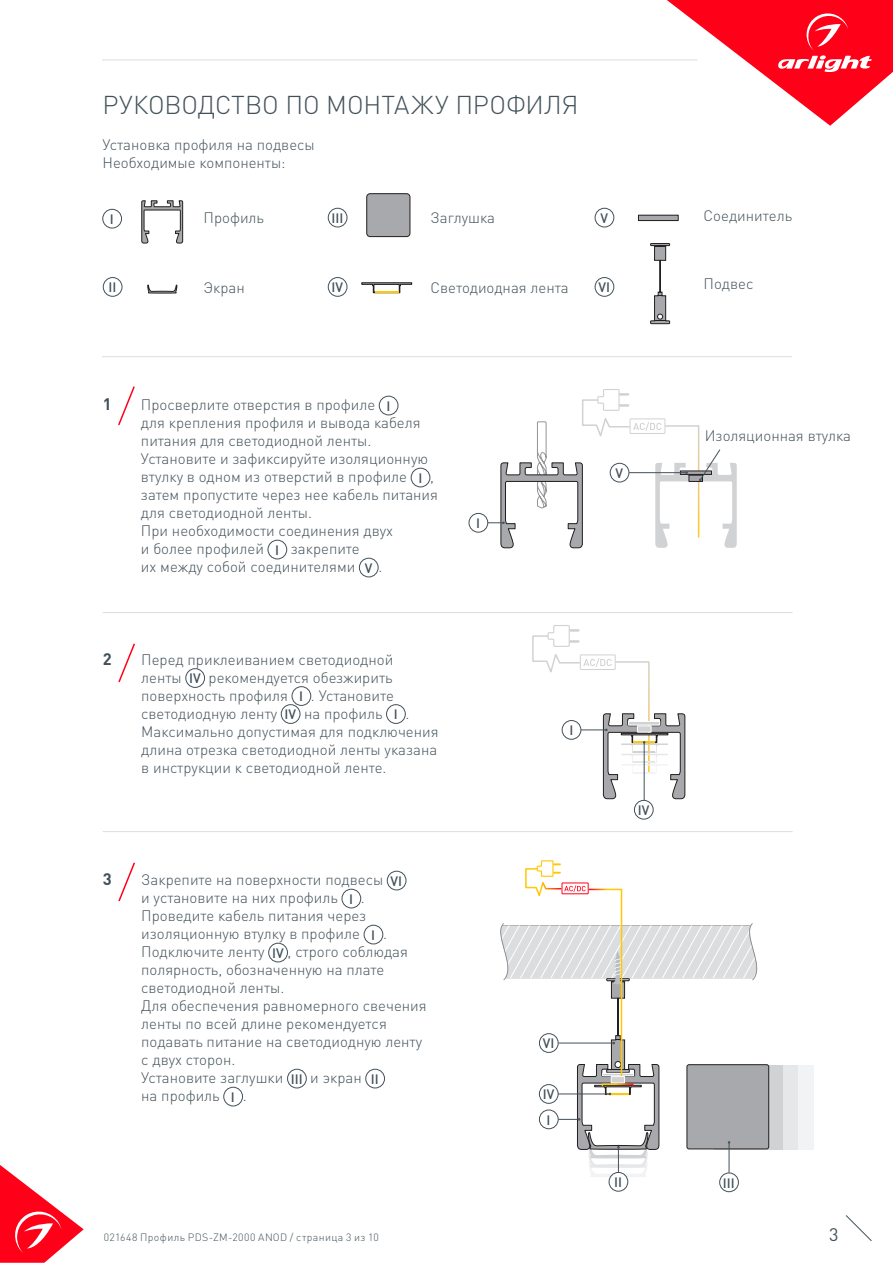
<style>
.page{position:relative;width:893px;height:1263px;background:#fff}
.page>*{position:absolute;margin:0;border:0;box-sizing:border-box;transform-origin:0 0}
.t1{font:300 25.5px "DIN Pro";letter-spacing:-.005em;color:#425159}
.t2{font:18px "DIN Pro";color:#425159}
.t3{font:700 16.5px "DIN Pro";color:#425159}
.t4{font:300 15px/18px "DIN Pro";color:#425159}
.t5{font:500 13.5px "DIN Pro";color:#425159}
.t6{font:300 10.5px "DIN Pro";letter-spacing:.04em;color:#425159}
</style>
<div class="page">
<svg style="left:0;top:1165px;width:84px;height:98px"></svg>
<svg style="left:845px;top:1215px;width:27px;height:26px"></svg>
<svg style="left:667px;top:0;width:226px;height:126px"></svg>
<hr style="left:102px;top:60px;width:595px;height:1px;background:#dcdddf">
<div style="left:367px;top:194px;width:43px;height:43px;background:#a8a9ad;border-radius:3px"></div>
<div style="left:367px;top:193px;width:43px;height:44px;border:1px solid #231f20;border-radius:3px"></div>
<svg style="left:141px;top:200px;width:42px;height:43px"></svg>
<div style="left:744px;top:1065px;width:69px;height:84px;background:#f2f3f4"></div>
<div style="left:729px;top:1065px;width:69px;height:84px;background:#e6e7e9"></div>
<div style="left:714px;top:1065px;width:69px;height:84px;background:#d1d2d4"></div>
<hr style="left:102px;top:356px;width:690px;height:1px;background:#dcdddf">
<div style="left:103px;top:209px;width:19px;height:19px;border:1px solid #425159;border-radius:50%"></div>
<div style="left:186px;top:668px;width:19px;height:20px;border:1px solid #425159;border-radius:50%"></div>
<div style="left:292px;top:686px;width:19px;height:20px;border:1px solid #425159;border-radius:50%"></div>
<div style="left:281px;top:704px;width:19px;height:20px;border:1px solid #425159;border-radius:50%"></div>
<div style="left:386px;top:704px;width:19px;height:20px;border:1px solid #425159;border-radius:50%"></div>
<svg style="left:118px;top:643px;width:17px;height:40px"></svg>
<hr style="left:103px;top:612px;width:690px;height:1px;background:#dcdddf">
<hr style="left:103px;top:831px;width:690px;height:1px;background:#dcdddf">
<div style="left:687px;top:1064px;width:82px;height:85px;border:1px solid #231f20;border-radius:2px"></div>
<div style="left:387px;top:871px;width:19px;height:19px;border:1px solid #425159;border-radius:50%"></div>
<div style="left:342px;top:889px;width:19px;height:19px;border:1px solid #425159;border-radius:50%"></div>
<div style="left:364px;top:925px;width:19px;height:19px;border:1px solid #425159;border-radius:50%"></div>
<div style="left:268px;top:943px;width:20px;height:19px;border:1px solid #425159;border-radius:50%"></div>
<div style="left:287px;top:1069px;width:19px;height:19px;border:1px solid #425159;border-radius:50%"></div>
<div style="left:366px;top:1069px;width:19px;height:19px;border:1px solid #425159;border-radius:50%"></div>
<div style="left:224px;top:1087px;width:19px;height:19px;border:1px solid #425159;border-radius:50%"></div>
<svg style="left:118px;top:862px;width:17px;height:40px"></svg>
<div style="left:719px;top:1173px;width:20px;height:19px;border:1px solid #425159;border-radius:50%"></div>
<div style="left:634px;top:800px;width:19px;height:19px;border:1px solid #425159;border-radius:50%"></div>
<hr style="left:644px;top:743px;width:1px;height:57px;background:#425159">
<svg style="left:361px;top:282px;width:51px;height:11px"></svg>
<hr style="left:375px;top:291px;width:23px;height:2px;background:#ffc800">
<div style="left:103px;top:277px;width:19px;height:19px;border:1px solid #425159;border-radius:50%"></div>
<div style="left:328px;top:208px;width:19px;height:19px;border:1px solid #425159;border-radius:50%"></div>
<div style="left:328px;top:277px;width:19px;height:19px;border:1px solid #425159;border-radius:50%"></div>
<div style="left:595px;top:208px;width:19px;height:19px;border:1px solid #425159;border-radius:50%"></div>
<div style="left:638px;top:215px;width:40px;height:6px;background:#a8a9ad"></div>
<div style="left:638px;top:215px;width:40px;height:6px;border:1px solid #231f20"></div>
<div style="left:595px;top:277px;width:19px;height:19px;border:1px solid #425159;border-radius:50%"></div>
<div style="left:379px;top:396px;width:19px;height:19px;border:1px solid #425159;border-radius:50%"></div>
<div style="left:411px;top:468px;width:19px;height:19px;border:1px solid #425159;border-radius:50%"></div>
<div style="left:268px;top:540px;width:19px;height:19px;border:1px solid #425159;border-radius:50%"></div>
<div style="left:359px;top:558px;width:19px;height:19px;border:1px solid #425159;border-radius:50%"></div>
<svg style="left:118px;top:386px;width:17px;height:40px"></svg>
<div style="left:469px;top:513px;width:19px;height:19px;border:1px solid #425159;border-radius:50%"></div>
<svg style="left:488px;top:389px;width:249px;height:159px"></svg>
<div style="left:609px;top:1172px;width:19px;height:19px;border:1px solid #425159;border-radius:50%"></div>
<svg style="left:500px;top:860px;width:266px;height:317px"></svg>
<svg style="left:650px;top:243px;width:20px;height:81px"></svg>
<svg style="left:532px;top:625px;width:153px;height:174px"></svg>
<svg style="left:148px;top:284px;width:29px;height:9px"></svg>
<p class="t1" style="left:103px;top:87px;width:477px">РУКОВОДСТВО ПО МОНТАЖУ ПРОФИЛЯ</p>
<p class="t4" style="left:103px;top:134px;width:214px">Установка профиля на подвесы</p>
<p class="t4" style="left:103px;top:152px;width:185px">Необходимые компоненты:</p>
<p class="t5" style="left:110px;top:210px;width:5px">I</p>
<p class="t4" style="left:204px;top:208px;width:62px">Профиль</p>
<p class="t5" style="left:331px;top:209px;width:13px">III</p>
<p class="t4" style="left:430px;top:208px;width:66px">Заглушка</p>
<p class="t5" style="left:600px;top:209px;width:9px">V</p>
<p class="t4" style="left:704px;top:206px;width:90px">Соединитель</p>
<p class="t5" style="left:108px;top:278px;width:9px">II</p>
<p class="t4" style="left:204px;top:278px;width:43px">Экран</p>
<p class="t4" style="left:430px;top:278px;width:140px">Светодиодная лента</p>
<p class="t5" style="left:332px;top:278px;width:13px">IV</p>
<p class="t5" style="left:598px;top:278px;width:13px">VI</p>
<p class="t4" style="left:704px;top:274px;width:51px">Подвес</p>
<p class="t3" style="left:103px;top:393px;width:10px">1</p>
<p class="t4" style="left:141px;top:395px;width:236px">Просверлите отверстия в профиле</p>
<p class="t5" style="left:386px;top:397px;width:5px">I</p>
<p class="t4" style="left:141px;top:413px;width:289px">для крепления профиля и вывода кабеля питания для светодиодной ленты.<br>Установите и зафиксируйте изоляционную втулку в одном из отверстий в профиле</p>
<p class="t5" style="left:418px;top:469px;width:5px">I</p>
<p class="t4" style="left:141px;top:467px;width:299px;text-indent:289px">, затем пропустите через нее кабель питания для светодиодной ленты.<br>При необходимости соединения двух<br>и более профилей</p>
<p class="t5" style="left:275px;top:541px;width:5px">I</p>
<p class="t4" style="left:141px;top:539px;width:220px;text-align:right">закрепите<br>их между собой соединителями</p>
<p class="t5" style="left:365px;top:559px;width:9px">V</p>
<p class="t4" style="left:378px;top:557px;width:5px">.</p>
<p class="t3" style="left:103px;top:647px;width:10px">2</p>
<p class="t4" style="left:141px;top:649px;width:254px">Перед приклеиванием светодиодной ленты</p>
<p class="t4" style="left:141px;top:667px;width:253px;text-indent:67px">рекомендуется обезжирить поверхность профиля</p>
<p class="t5" style="left:189px;top:669px;width:13px">IV</p>
<p class="t5" style="left:299px;top:687px;width:5px">I</p>
<p class="t4" style="left:311px;top:685px;width:85px">. Установите</p>
<p class="t4" style="left:141px;top:703px;width:138px">светодиодную ленту</p>
<p class="t5" style="left:285px;top:705px;width:13px">IV</p>
<p class="t4" style="left:304px;top:703px;width:80px">на профиль</p>
<p class="t5" style="left:394px;top:705px;width:5px">I</p>
<p class="t4" style="left:141px;top:703px;width:299px;text-indent:264px">.<br>Максимально допустимая для подключения длина отрезка светодиодной ленты указана в инструкции к светодиодной ленте.</p>
<p class="t3" style="left:103px;top:868px;width:10px">3</p>
<p class="t4" style="left:141px;top:870px;width:243px">Закрепите на поверхности подвесы</p>
<p class="t5" style="left:391px;top:872px;width:13px">VI</p>
<p class="t4" style="left:141px;top:888px;width:198px">и установите на них профиль</p>
<p class="t5" style="left:349px;top:890px;width:5px">I</p>
<p class="t4" style="left:141px;top:888px;width:226px;text-align:justify;text-indent:220px">.<br>Проведите кабель питания через изоляционную втулку в профиле</p>
<p class="t5" style="left:371px;top:926px;width:5px">I</p>
<p class="t4" style="left:383px;top:924px;width:5px">.</p>
<p class="t4" style="left:141px;top:942px;width:287px;text-indent:146px">, строго соблюдая полярность, обозначенную на плате светодиодной ленты.<br>Для обеспечения равномерного свечения ленты по всей длине рекомендуется подавать питание на светодиодную ленту с двух сторон.<br>Установите заглушки</p>
<p class="t4" style="left:141px;top:942px;width:125px">Подключите ленту</p>
<p class="t5" style="left:272px;top:944px;width:13px">IV</p>
<p class="t5" style="left:291px;top:1070px;width:13px">III</p>
<p class="t4" style="left:310px;top:1068px;width:53px">и экран</p>
<p class="t5" style="left:371px;top:1070px;width:9px">II</p>
<p class="t4" style="left:141px;top:1086px;width:80px">на профиль</p>
<p class="t5" style="left:231px;top:1088px;width:5px">I</p>
<p class="t4" style="left:243px;top:1086px;width:5px">.</p>
<p class="t5" style="left:476px;top:514px;width:5px">I</p>
<p class="t5" style="left:616px;top:464px;width:9px">V</p>
<p class="t4" style="left:705px;top:426px;width:148px">Изоляционная втулка</p>
<p class="t5" style="left:569px;top:721px;width:5px">I</p>
<p class="t5" style="left:638px;top:801px;width:13px">IV</p>
<p class="t5" style="left:543px;top:1034px;width:13px">VI</p>
<p class="t5" style="left:543px;top:1085px;width:13px">IV</p>
<p class="t5" style="left:547px;top:1110px;width:5px">I</p>
<p class="t5" style="left:614px;top:1173px;width:9px">II</p>
<p class="t5" style="left:723px;top:1173px;width:13px">III</p>
<p class="t6" style="left:104px;top:1230px;width:277px">021648 Профиль PDS-ZM-2000 ANOD / страница 3 из 10</p>
<p class="t2" style="left:829px;top:1222px;width:11px">3</p>
</div>
